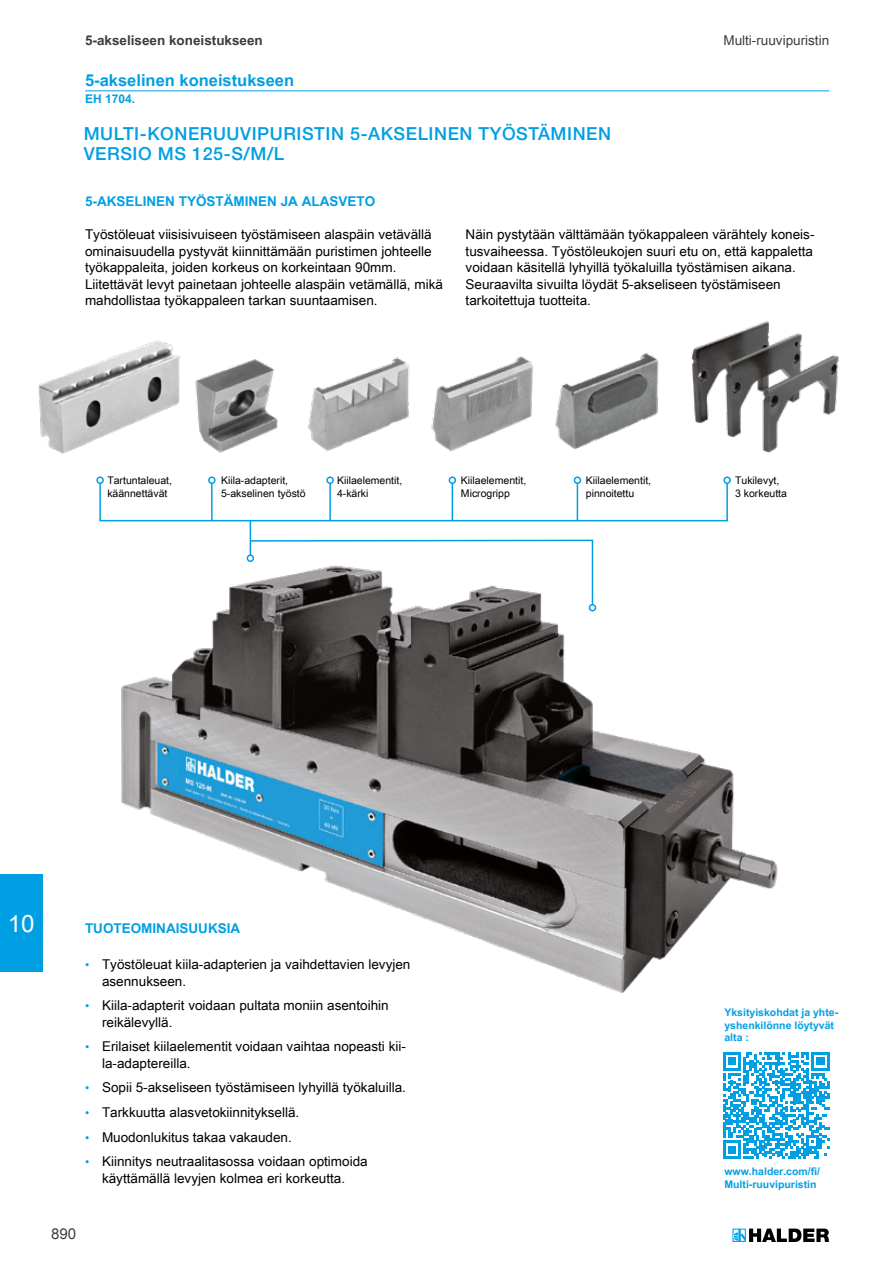
<style>
.page{position:relative;width:893px;height:1263px;background:#fff}
.page>*{position:absolute;margin:0;border:0;box-sizing:border-box;transform-origin:0 0}
.t1{font:24px "Arial Unicode MS";color:#fff}
.t2{font:500 18px/19.5px "Helvetica Neue LT Std";letter-spacing:.03em;color:#009fe3}
.t3{font:700 16.5px "Arial Unicode MS";color:#009fe3}
.t4{font:15px "Arial Unicode MS";color:#3c3c3b}
.t5{font:13.5px/16.5px "Arial Unicode MS";color:#000}
.t6{font:700 13.5px "Arial Unicode MS";color:#009fe3}
.t7{font:700 13.5px "Arial Unicode MS";color:#3c3c3b}
.t8{font:13.5px "Arial Unicode MS";color:#3c3c3b}
.t9{font:700 12px "Arial Unicode MS";color:#009fe3}
.t10{font:10.5px/12.6px "Arial Unicode MS";color:#000}
.t11{font:700 10.5px/12.6px "Arial Unicode MS";color:#009fe3}
.s1{font-family:"Arial";font-size:12px;color:#009fe3}
</style>
<div class="page">
<img style="left:121px;top:582px;width:657px;height:411px">
<img style="left:38px;top:340px;width:142px;height:114px">
<img style="left:195px;top:359px;width:83px;height:94px">
<img style="left:308px;top:357px;width:102px;height:95px">
<img style="left:431px;top:356px;width:102px;height:95px">
<img style="left:555px;top:353px;width:104px;height:96px">
<img style="left:691px;top:321px;width:148px;height:132px">
<div style="left:0;top:874px;width:43px;height:97px;background:#009fe3"></div>
<svg style="left:732px;top:1228px;width:97px;height:14px"></svg>
<hr style="left:85px;top:90px;width:744px;height:1px;background:#009fe3">
<svg style="left:249px;top:539px;width:345px;height:67px"></svg>
<div style="left:589px;top:604px;width:7px;height:7px;border:2px solid #009fe3;border-radius:50%"></div>
<div style="left:99px;top:482px;width:629px;height:39px;border:2px solid #009fe3"></div>
<div style="left:96px;top:476px;width:8px;height:8px;border:2px solid #009fe3;border-radius:50%"></div>
<div style="left:723px;top:476px;width:8px;height:8px;border:2px solid #009fe3;border-radius:50%"></div>
<hr style="left:577px;top:483px;width:1px;height:37px;background:#009fe3">
<div style="left:574px;top:476px;width:7px;height:8px;border:2px solid #009fe3;border-radius:50%"></div>
<hr style="left:329px;top:483px;width:2px;height:37px;background:#009fe3">
<div style="left:326px;top:476px;width:8px;height:8px;border:2px solid #009fe3;border-radius:50%"></div>
<hr style="left:452px;top:483px;width:1px;height:37px;background:#009fe3">
<div style="left:449px;top:476px;width:7px;height:8px;border:2px solid #009fe3;border-radius:50%"></div>
<hr style="left:211px;top:483px;width:2px;height:37px;background:#009fe3">
<div style="left:208px;top:476px;width:8px;height:8px;border:2px solid #009fe3;border-radius:50%"></div>
<hr style="left:250px;top:521px;width:1px;height:34px;background:#009fe3">
<div style="left:247px;top:554px;width:7px;height:8px;border:2px solid #009fe3;border-radius:50%"></div>
<svg style="left:723px;top:1052px;width:106px;height:107px"></svg>
<p class="t7" style="left:85px;top:30px;width:179px">5-akseliseen koneistukseen</p>
<p class="t8" style="left:723px;top:30px;width:107px">Multi-ruuvipuristin</p>
<p class="t3" style="left:85px;top:68px;width:211px">5-akselinen koneistukseen</p>
<p class="t9" style="left:85px;top:90px;width:52px">EH 1704.</p>
<h2 class="t2" style="left:84px;top:124px;width:529px">MULTI-KONERUUVIPURISTIN 5-AKSELINEN TYÖSTÄMINEN<br>VERSIO MS 125-S/M/L</h2>
<p class="t6" style="left:85px;top:192px;width:292px">5-AKSELINEN TYÖSTÄMINEN JA ALASVETO</p>
<p class="t5" style="left:85px;top:226px;width:359px">Työstöleuat viisisivuiseen työstämiseen alaspäin vetävällä ominaisuudella pystyvät kiinnittämään puristimen johteelle työkappaleita, joiden korkeus on korkeintaan 90mm.<br>Liitettävät levyt painetaan johteelle alaspäin vetämällä, mikä mahdollistaa työkappaleen tarkan suuntaamisen.</p>
<p class="t5" style="left:466px;top:226px;width:350px">Näin pystytään välttämään työkappaleen värähtely koneis&shy;tusvaiheessa. Työstöleukojen suuri etu on, että kappaletta voidaan käsitellä lyhyillä työkaluilla työstämisen aikana.<br>Seuraavilta sivuilta löydät 5-akseliseen työstämiseen tarkoitettuja tuotteita.</p>
<p class="t10" style="left:107px;top:474px;width:66px">Tartuntaleuat, käännettävät</p>
<p class="t10" style="left:221px;top:474px;width:86px">Kiila-adapterit,<br>5-akselinen työstö</p>
<p class="t10" style="left:337px;top:474px;width:67px">Kiilaelementit,<br>4-kärki</p>
<p class="t10" style="left:461px;top:474px;width:67px">Kiilaelementit,<br>Microgripp</p>
<p class="t10" style="left:586px;top:474px;width:67px">Kiilaelementit, pinnoitettu</p>
<p class="t10" style="left:735px;top:474px;width:53px">Tukilevyt,<br>3 korkeutta</p>
<h1 class="t1" style="left:8px;top:906px;width:28px">10</h1>
<p class="t6" style="left:85px;top:918px;width:157px">TUOTEOMINAISUUKSIA</p>
<p class="t5" style="left:102px;top:956px;width:310px;text-indent:-17px"><span class="s1">•</span> Työstöleuat kiila-adapterien ja vaihdettavien levyjen asennukseen.</p>
<p class="t5" style="left:102px;top:997px;width:288px;text-indent:-17px"><span class="s1">•</span> Kiila-adapterit voidaan pultata moniin asentoihin reikälevyllä.</p>
<p class="t5" style="left:102px;top:1038px;width:305px;text-indent:-17px"><span class="s1">•</span> Erilaiset kiilaelementit voidaan vaihtaa nopeasti kii&shy;la-adaptereilla.</p>
<p class="t5" style="left:85px;top:1079px;width:322px"><span class="s1">•</span> Sopii 5-akseliseen työstämiseen lyhyillä työkaluilla.</p>
<p class="t5" style="left:85px;top:1103px;width:216px"><span class="s1">•</span> Tarkkuutta alasvetokiinnityksellä.</p>
<p class="t5" style="left:85px;top:1128px;width:208px"><span class="s1">•</span> Muodonlukitus takaa vakauden.</p>
<p class="t5" style="left:85px;top:1153px;width:284px;text-align:center"><span class="s1">•</span> Kiinnitys neutraalitasossa voidaan optimoida käyttämällä levyjen kolmea eri korkeutta.</p>
<p class="t4" style="left:51px;top:1223px;width:27px">890</p>
<p class="t11" style="left:724px;top:1006px;width:115px">Yksityiskohdat ja yhte&shy;yshenkilönne löytyvät alta :</p>
<p class="t11" style="left:724px;top:1165px;width:97px">www.halder.com/fi/<br>Multi-ruuvipuristin</p>
</div>
